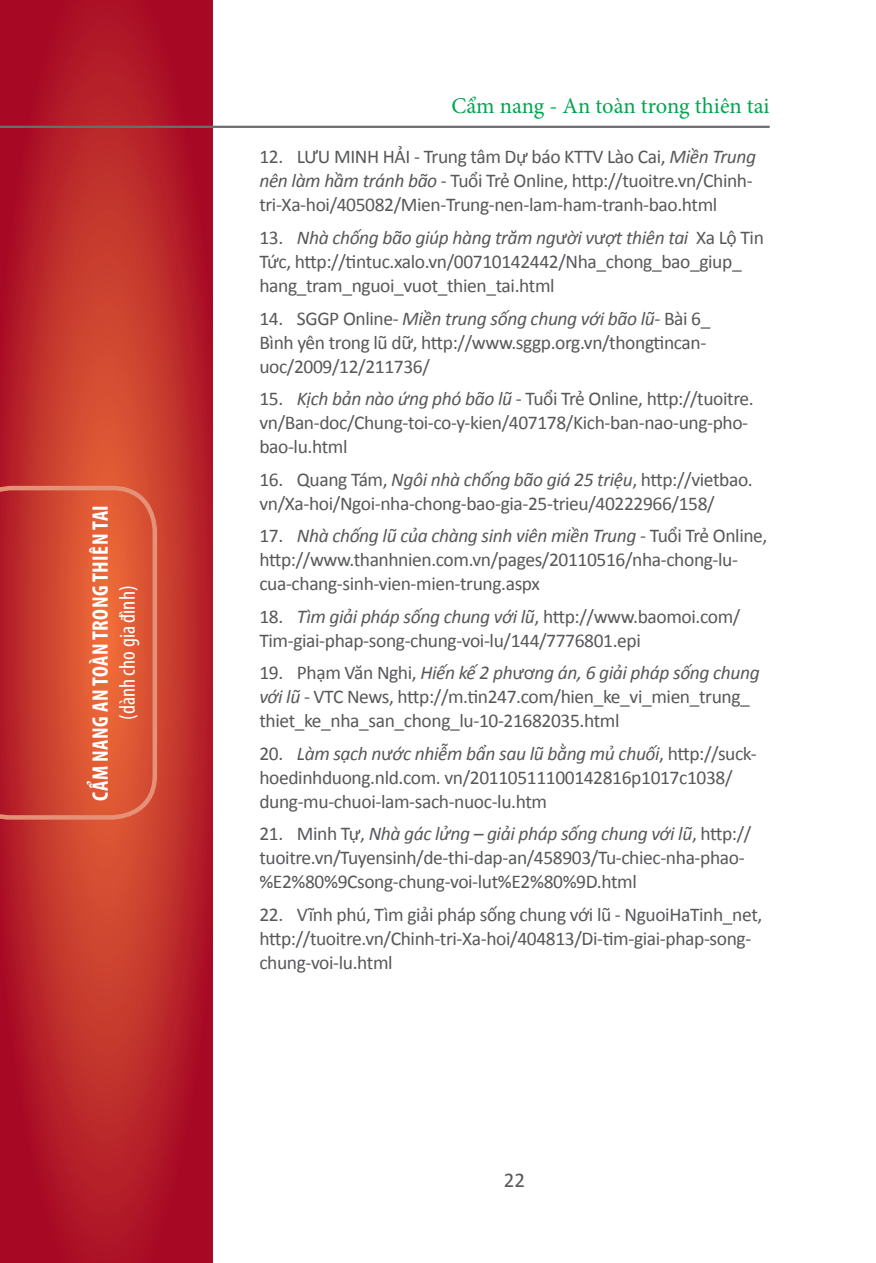
<style>
.page{position:relative;width:876px;height:1263px;background:#fff}
.page>*{position:absolute;margin:0;border:0;box-sizing:border-box;transform-origin:0 0}
.t1{font:22.5px "Minion Pro";letter-spacing:-.005em;color:#00a54f}
.t2{font:700 condensed 22.5px "Myriad Pro";letter-spacing:.02em;color:#fff}
.t3{font:condensed 22.5px "Myriad Pro";color:#fff}
.t4{font:21px "Calibri";color:#57585a}
.t5{font:19.5px/24px "Calibri";letter-spacing:-.02em;color:#57585a}
.s1{font-style:italic}
</style>
<div class="page">
<svg style="left:0;top:0;width:213px;height:1263px;background:#b9262a"></svg>
<hr style="left:0;top:126px;width:770px;height:2px;background:#6c6d70">
<svg style="left:0;top:486px;width:157px;height:334px;background:#d44d34"></svg>
<p class="t2" style="left:86px;top:800px;width:297px;rotate:-90deg">Cẩm nang An toàn trong thiên tai</p>
<p class="t3" style="left:114px;top:720px;width:136px;rotate:-90deg">(dành cho gia đình)</p>
<p class="t1" style="left:451px;top:91px;width:320px">Cẩm nang - An toàn trong thiên tai</p>
<p class="t5" style="left:259px;top:145px;width:498px">12. LƯU MINH HẢI - Trung tâm Dự báo KTTV Lào Cai, <span class="s1">Miền Trung nên làm hầm tránh bão</span> - Tuổi Trẻ Online, http://tuoitre.vn/Chinh&shy;tri-Xa-hoi/405082/Mien-Trung-nen-lam-ham-tranh-bao.html</p>
<p class="t5" style="left:259px;top:226px;width:506px">13. <span class="s1">Nhà chống bão giúp hàng trăm ng</span>ư<span class="s1">ời v</span>ư<span class="s1">ợt thiên tai</span> Xa Lộ Tin<br>Tức, http://tintuc.xalo.vn/00710142442/Nha_chong_bao_giup_ hang_tram_nguoi_vuot_thien_tai.html</p>
<p class="t5" style="left:259px;top:306px;width:453px">14. SGGP Online- <span class="s1">Miền trung sống chung với bão lũ</span>- Bài 6_<br>Bình yên trong lũ dữ, http://www.sggp.org.vn/thongtincan&shy;uoc/2009/12/211736/</p>
<p class="t5" style="left:259px;top:387px;width:496px">15. <span class="s1">Kịch bản nào ứng phó bão lũ</span> - Tuổi Trẻ Online, http://tuoitre. vn/Ban-doc/Chung-toi-co-y-kien/407178/Kich-ban-nao-ung-pho&shy;bao-lu.html</p>
<p class="t5" style="left:259px;top:467px;width:495px">16. Quang Tám, <span class="s1">Ngôi nhà chống bão giá 25 triệu</span>, http://vietbao. vn/Xa-hoi/Ngoi-nha-chong-bao-gia-25-trieu/40222966/158/</p>
<p class="t5" style="left:259px;top:524px;width:510px">17. <span class="s1">Nhà chống lũ của chàng sinh viên miền Trung</span> - Tuổi Trẻ Online, http://www.thanhnien.com.vn/pages/20110516/nha-chong-lu&shy;cua-chang-sinh-vien-mien-trung.aspx</p>
<p class="t5" style="left:259px;top:604px;width:482px">18. <span class="s1">Tìm giải pháp sống chung với lũ</span>, http://www.baomoi.com/<br>Tim-giai-phap-song-chung-voi-lu/144/7776801.epi</p>
<p class="t5" style="left:259px;top:661px;width:502px">19. Phạm Văn Nghi, <span class="s1">Hiến kế 2 ph</span>ươ<span class="s1">ng án, 6 giải pháp sống chung với lũ</span> - VTC News, http://m.tin247.com/hien_ke_vi_mien_trung_ thiet_ke_nha_san_chong_lu-10-21682035.html</p>
<p class="t5" style="left:259px;top:741px;width:499px">20. <span class="s1">Làm sạch n</span>ư<span class="s1">ớc nhiễm bẩn sau lũ bằng mủ chuối</span>, http://suck&shy;hoedinhduong.nld.com. vn/20110511100142816p1017c1038/ dung-mu-chuoi-lam-sach-nuoc-lu.htm</p>
<p class="t5" style="left:259px;top:822px;width:494px">21. Minh Tự, <span class="s1">Nhà gác lửng – giải pháp sống chung với lũ</span>, http:// tuoitre.vn/Tuyensinh/de-thi-dap-an/458903/Tu-chiec-nha-phao-%E2%80%9Csong-chung-voi-lut%E2%80%9D.html</p>
<p class="t5" style="left:259px;top:902px;width:504px">22. Vĩnh phú, Tìm giải pháp sống chung với lũ - NguoiHaTinh_net, http://tuoitre.vn/Chinh-tri-Xa-hoi/404813/Di-tim-giai-phap-song&shy;chung-voi-lu.html</p>
<p class="t4" style="left:504px;top:1167px;width:23px">22</p>
</div>
